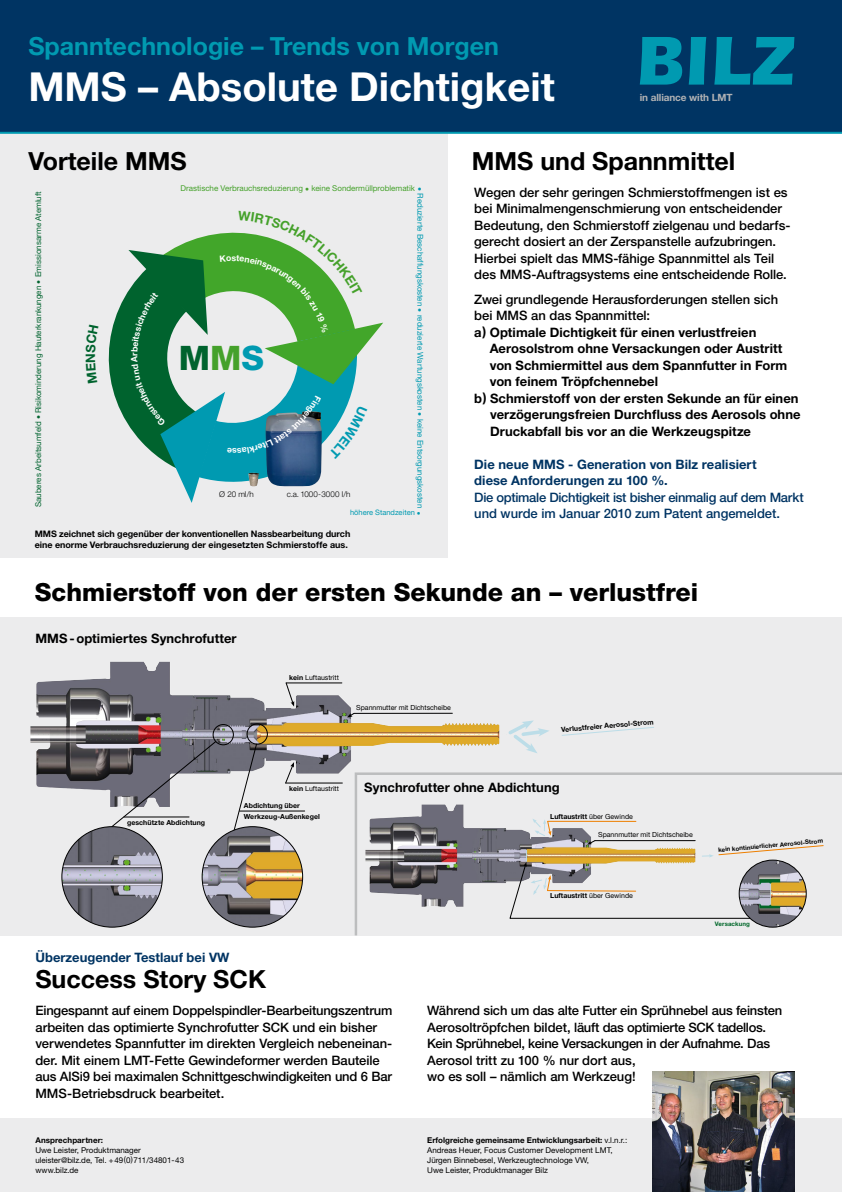
<style>
.page{position:relative;width:842px;height:1192px;background:#fff}
.page>*{position:absolute;margin:0;border:0;box-sizing:border-box;transform-origin:0 0}
.t1{font:700 40px "Helvetica Neue LT";color:#fff}
.t2{font:800 33.8px "Helvetica Neue LT";color:#00632e}
.t3{font:800 25px "Helvetica Neue LT";color:#000}
.t4{font:700 25px "Helvetica Neue LT";color:#000}
.t5{font:700 25px "Helvetica Neue LT";color:#009ab1}
.t6{font:500 13px/16.5px "Helvetica Neue LT";letter-spacing:-.005em;color:#000}
.t7{font:700 13px "Helvetica Neue LT";letter-spacing:.005em;color:#000}
.t8{font:500 13px/16.5px "Helvetica Neue LT";letter-spacing:-.02em;color:#003463}
.t9{font:700 13px/16.5px "Helvetica Neue LT";color:#003463}
.t10{font:700 13px "Helvetica Neue LT";color:#00632e}
.t11{font:700 10px "Helvetica Neue LT";letter-spacing:-.01em;color:#b1b2b4}
.t12{font:700 9px/11.5px "Helvetica Neue LT";letter-spacing:-.005em;color:#000}
.t13{font:700 8.75px "Helvetica Neue LT";color:#fff}
.t14{font:8px/10px "Helvetica Neue LT";color:#000}
.t15{font:8px "Helvetica Neue LT";letter-spacing:-.005em;color:#009ab1}
.t16{font:8px "Helvetica Neue LT";letter-spacing:-.005em;color:#00632e}
.t17{font:8px "Helvetica Neue LT";letter-spacing:-.005em;color:#45a12b}
.t18{font:300 8px "Helvetica Neue LT";letter-spacing:.005em;color:#000}
.t19{font:700 8px "Helvetica Neue LT";letter-spacing:.01em;color:#000}
.t20{font:7.5px "Helvetica Neue LT";color:#009ab1}
.t21{font:700 7px/11.8px "Helvetica Neue LT";letter-spacing:.005em;color:#000}
.t22{font:7px "Helvetica Neue LT";color:#000}
.t23{font:700 6.15px "Helvetica Neue LT";color:#000}
.t24{font:700 6.15px "Helvetica Neue LT";letter-spacing:.005em;color:#006729}
.s1{color:#45a12b}
.s2{color:#009ab1}
.s3{font-weight:700}
.s4{font-weight:400}
</style>
<div class="page">
<div style="left:0;top:126px;width:448px;height:432px;background:#ececed"></div>
<svg style="left:0;top:617px;width:842px;height:318px;background:#d9d7d4"></svg>
<div style="left:0;top:1118px;width:842px;height:74px;background:#ececed"></div>
<svg style="left:353px;top:771px;width:489px;height:165px;background:#d4d3d5"></svg>
<img style="left:421px;top:805px;width:239px;height:45px">
<img style="left:110px;top:662px;width:339px;height:64px">
<img style="left:652px;top:1072px;width:143px;height:120px">
<div style="left:0;top:0;width:842px;height:132px;background:#003463"></div>
<svg style="left:640px;top:37px;width:42px;height:48px"></svg>
<svg style="left:689px;top:37px;width:17px;height:48px"></svg>
<svg style="left:714px;top:37px;width:80px;height:48px"></svg>
<hr style="left:0;top:132px;width:842px;height:2px;background:#009ab1">
<svg style="left:285px;top:682px;width:9px;height:25px"></svg>
<hr style="left:286px;top:682px;width:56px;height:1px;background:#000">
<svg style="left:284px;top:762px;width:10px;height:22px"></svg>
<hr style="left:286px;top:783px;width:56px;height:1px;background:#000">
<svg style="left:233px;top:743px;width:25px;height:84px;background:#b7b6bb"></svg>
<hr style="left:240px;top:811px;width:65px;height:1px;background:#000">
<svg style="left:561px;top:726px;width:94px;height:10px"></svg>
<img style="left:202px;top:827px;width:101px;height:27px">
<hr style="left:354px;top:713px;width:98px;height:1px;background:#000">
<svg style="left:347px;top:712px;width:8px;height:6px"></svg>
<div style="left:247px;top:723px;width:21px;height:22px;border:1px solid #000;border-radius:50%"></div>
<img style="left:62px;top:827px;width:100px;height:27px">
<svg style="left:111px;top:740px;width:106px;height:88px;background:#9d9ba1"></svg>
<div style="left:213px;top:724px;width:21px;height:21px;border:1px solid #000;border-radius:50%"></div>
<svg style="left:505px;top:719px;width:45px;height:35px;background:#e2e8eb"></svg>
<hr style="left:124px;top:816px;width:65px;height:1px;background:#000">
<svg style="left:509px;top:819px;width:315px;height:100px;background:#dbd6cd"></svg>
<img style="left:739px;top:860px;width:67px;height:67px;border-radius:50%">
<div style="left:739px;top:860px;width:68px;height:68px;border:1px solid #000;border-radius:50%"></div>
<svg style="left:108px;top:232px;width:275px;height:271px"></svg>
<h3 class="t5" style="left:28px;top:30px;width:472px">Spanntechnologie – Trends von Morgen</h3>
<h1 class="t1" style="left:28px;top:62px;width:528px">MMS – Absolute Dichtigkeit</h1>
<p class="t11" style="left:640px;top:91px;width:94px">in alliance with LMT</p>
<h3 class="t4" style="left:28px;top:146px;width:160px">Vorteile MMS</h3>
<p class="t17" style="left:181px;top:184px;width:236px">Drastische Verbrauchsreduzierung • keine Sondermüllproblematik</p>
<p class="t16" style="left:34px;top:507px;width:318px;rotate:-90deg">Sauberes Arbeitsumfeld • Risikominderung Hauterkrankungen • Emissionsarme Atemluft</p>
<p class="t15" style="left:425px;top:187px;width:323px;rotate:90deg">• Reduzierte Beschaffungskosten • reduzierte Wartungskosten • keine Entsorgungskosten</p>
<h2 class="t2" style="left:179px;top:338px;width:87px">M<span class="s1">M</span><span class="s2">S</span></h2>
<p class="t13" style="left:129px;top:356px;width:5px;rotate:-90deg">r</p>
<p class="t10" style="left:82px;top:363px;width:11px;rotate:-90deg">N</p>
<p class="t18" style="left:219px;top:489px;width:36px">Ø 20 ml/h</p>
<p class="t18" style="left:287px;top:489px;width:65px">c.a. 1000-3000 l/h</p>
<p class="t20" style="left:350px;top:508px;width:72px">höhere Standzeiten •</p>
<p class="t12" style="left:35px;top:528px;width:317px">MMS zeichnet sich gegenüber der konventionellen Nassbearbeitung durch eine enorme Verbrauchsreduzierung der eingesetzten Schmierstoffe aus.</p>
<h3 class="t4" style="left:472px;top:146px;width:265px">MMS und Spannmittel</h3>
<p class="t6" style="left:474px;top:184px;width:318px">Wegen der sehr geringen Schmierstoffmengen ist es bei Minimalmengenschmierung von entscheidender Bedeutung, den Schmierstoff zielgenau und bedarfs&shy;gerecht dosiert an der Zerspanstelle aufzubringen.<br>Hierbei spielt das MMS-fähige Spannmittel als Teil des MMS-Auftragsystems eine entscheidende Rolle.</p>
<p class="t6" style="left:474px;top:291px;width:305px">Zwei grundlegende Herausforderungen stellen sich bei MMS an das Spannmittel:</p>
<p class="t7" style="left:474px;top:324px;width:284px">a) Optimale Dichtigkeit für einen verlustfreien</p>
<p class="t7" style="left:490px;top:341px;width:294px">Aerosolstrom ohne Versackungen oder Austritt</p>
<p class="t7" style="left:490px;top:357px;width:299px">von Schmiermittel aus dem Spannfutter in Form</p>
<p class="t7" style="left:490px;top:374px;width:170px">von feinem Tröpfchennebel</p>
<p class="t7" style="left:474px;top:390px;width:326px">b) Schmierstoff von der ersten Sekunde an für einen</p>
<p class="t7" style="left:490px;top:407px;width:312px">verzögerungsfreien Durchfluss des Aerosols ohne</p>
<p class="t7" style="left:490px;top:423px;width:262px">Druckabfall bis vor an die Werkzeugspitze</p>
<p class="t9" style="left:474px;top:456px;width:284px">Die neue MMS - Generation von Bilz realisiert diese Anforderungen zu 100 %.</p>
<p class="t8" style="left:474px;top:489px;width:331px">Die optimale Dichtigkeit ist bisher einmalig auf dem Markt und wurde im Januar 2010 zum Patent angemeldet.</p>
<h3 class="t3" style="left:35px;top:577px;width:665px">Schmierstoff von der ersten Sekunde an – verlustfrei</h3>
<p class="t7" style="left:35px;top:630px;width:203px">MMS -optimiertes Synchrofutter</p>
<p class="t22" style="left:289px;top:673px;width:51px"><span class="s3">kein</span> Luftaustritt</p>
<p class="t22" style="left:356px;top:703px;width:96px">Spannmutter mit Dichtscheibe</p>
<p class="t21" style="left:561px;top:724px;width:94px;rotate:-5deg">Verlustfreier Aerosol-Strom</p>
<p class="t21" style="left:127px;top:817px;width:80px">geschützte Abdichtung</p>
<p class="t22" style="left:289px;top:785px;width:51px"><span class="s3">kein</span> Luftaustritt</p>
<p class="t21" style="left:244px;top:799px;width:78px">Abdichtung über<br>Werkzeug-Außenkegel</p>
<p class="t7" style="left:364px;top:779px;width:197px">Synchrofutter ohne Abdichtung</p>
<p class="t21" style="left:550px;top:810px;width:84px">Luftaustritt <span class="s4">über Gewinde</span></p>
<p class="t22" style="left:598px;top:831px;width:96px">Spannmutter mit Dichtscheibe</p>
<p class="t21" style="left:550px;top:889px;width:84px">Luftaustritt <span class="s4">über Gewinde</span></p>
<p class="t23" style="left:718px;top:846px;width:107px;rotate:-5deg">kein kontinuierlicher Aerosol-Strom</p>
<p class="t24" style="left:715px;top:920px;width:36px">Versackung</p>
<p class="t9" style="left:35px;top:949px;width:196px">Überzeugender Testlauf bei VW</p>
<h3 class="t4" style="left:35px;top:964px;width:232px">Success Story SCK</h3>
<p class="t6" style="left:35px;top:1002px;width:359px">Eingespannt auf einem Doppelspindler-Bearbeitungszentrum arbeiten das optimierte Synchrofutter SCK und ein bisher verwendetes Spannfutter im direkten Vergleich nebeneinan&shy;der. Mit einem LMT-Fette Gewindeformer werden Bauteile aus AlSi9 bei maximalen Schnittgeschwindigkeiten und 6 Bar MMS-Betriebsdruck bearbeitet.</p>
<p class="t6" style="left:427px;top:1002px;width:357px">Während sich um das alte Futter ein Sprühnebel aus feinsten Aerosoltröpfchen bildet, läuft das optimierte SCK tadellos.<br>Kein Sprühnebel, keine Versackungen in der Aufnahme. Das Aerosol tritt zu 100 % nur dort aus,<br>wo es soll – nämlich am Werkzeug!</p>
<p class="t19" style="left:35px;top:1135px;width:69px">Ansprechpartner:</p>
<p class="t14" style="left:35px;top:1145px;width:150px">Uwe Leister, Produktmanager uleister@bilz.de, Tel. +49(0)711/34801-43 www.bilz.de</p>
<p class="t14" style="left:427px;top:1135px;width:202px"><span class="s3">Erfolgreiche gemeinsame Entwicklungsarbeit:</span> v.l.n.r.:<br>Andreas Heuer, Focus Customer Development LMT, Jürgen Binnebesel, Werkzeugtechnologe VW,<br>Uwe Leister, Produktmanager Bilz</p>
</div>
